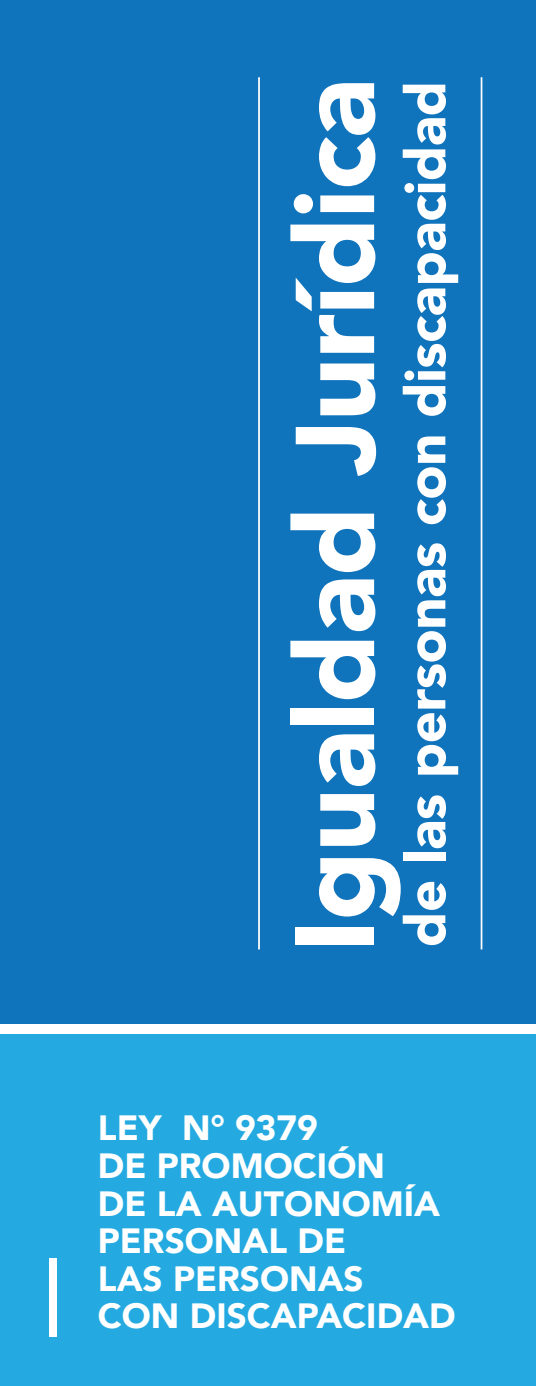
<style>
.page{position:relative;width:536px;height:1386px;background:#fff}
.page>*{position:absolute;margin:0;border:0;box-sizing:border-box;transform-origin:0 0}
.t1{font:900 110.6px "Avenir";letter-spacing:-.01em;color:#fff}
.t2{font:900 56.35px "Avenir";letter-spacing:-.01em;color:#fff}
.t3{font:900 35px/37.6px "Avenir";color:#fff}
</style>
<div class="page">
<div style="left:0;top:0;width:536px;height:1023px;background:#1074bc"></div>
<div style="left:0;top:1035px;width:536px;height:351px;background:#24aae1"></div>
<div style="left:49px;top:1258px;width:8px;height:78px;background:#fff"></div>
<hr style="left:258px;top:77px;width:2px;height:872px;background:#fff">
<hr style="left:480px;top:77px;width:2px;height:872px;background:#fff">
<h1 class="t1" style="left:241px;top:952px;width:875px;rotate:-90deg">Igualdad Jurídica</h1>
<h2 class="t2" style="left:377px;top:947px;width:868px;rotate:-90deg">de las personas con discapacidad</h2>
<p class="t3" style="left:98px;top:1109px;width:359px">LEY N° 9379<br>DE PROMOCIÓN<br>DE LA AUTONOMÍA<br>PERSONAL DE<br>LAS PERSONAS<br>CON DISCAPACIDAD</p>
</div>
